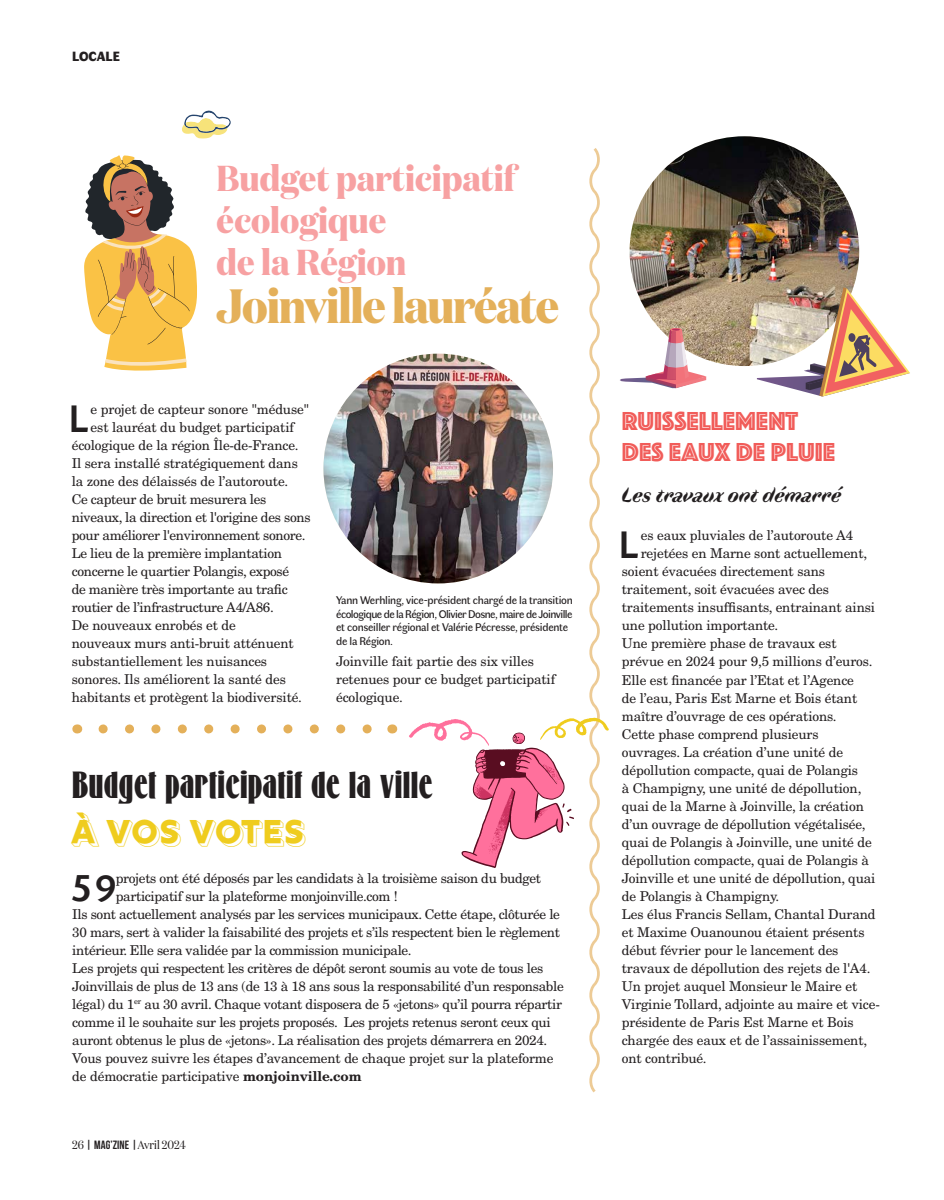
<style>
.page{position:relative;width:944px;height:1200px;background:#fff}
.page>*{position:absolute;margin:0;border:0;box-sizing:border-box;transform-origin:0 0}
.t1{font:700 48px "Domaine Disp Nar";letter-spacing:-.025em;color:#e4b05a}
.t2{font:500 40.35px "Today SB";color:#231f20}
.t3{font:700 36px/42px "Domaine Disp Nar";color:#f7a1a2}
.t4{font:36px "AT Mc Collough";color:#231f20}
.t5{font:36px "Rig Bold Reverse";letter-spacing:-.005em;color:#efcc1e}
.t6{font:27px/31.5px "Phosphate Inline";color:#f15c59}
.t7{font:italic 700 21px "Faune Display";letter-spacing:-.01em;color:#231f20}
.t8{font:13.5px/18px "New Century Schlbk LT Std";letter-spacing:-.01em;color:#231f20}
.t9{font:900 13.5px "Faune Display";color:#231f20}
.t10{font:12px "Domaine Disp Nar";color:#231f20}
.t11{font:11.25px/13.5px "Faune Text";letter-spacing:-.025em;color:#231f20}
.s1{font-weight:700}
.s2{font-family:"Bebas Neue"}
</style>
<div class="page">
<svg style="left:103px;top:724px;width:269px;height:9px"></svg>
<svg style="left:182px;top:110px;width:49px;height:28px"></svg>
<img style="left:630px;top:136px;width:229px;height:230px;border-radius:115px">
<svg style="left:620px;top:328px;width:86px;height:60px"></svg>
<img style="left:323px;top:353px;width:230px;height:230px;border-radius:115px">
<svg style="left:757px;top:287px;width:153px;height:109px"></svg>
<svg style="left:84px;top:155px;width:113px;height:216px"></svg>
<svg style="left:409px;top:148px;width:200px;height:945px"></svg>
<p class="t9" style="left:72px;top:46px;width:49px">LOCALE</p>
<p class="t3" style="left:217px;top:157px;width:300px">Budget participatif écologique</p>
<p class="t3" style="left:217px;top:241px;width:191px">de la Région</p>
<p class="t1" style="left:217px;top:275px;width:344px">Joinville lauréate</p>
<p class="t2" style="left:69px;top:403px;width:21px">L</p>
<p class="t8" style="left:91px;top:400px;width:220px">e projet de capteur sonore "méduse"</p>
<p class="t8" style="left:91px;top:418px;width:205px">est lauréat du budget participatif</p>
<p class="t8" style="left:72px;top:436px;width:228px">écologique de la région Île-de-France.</p>
<p class="t8" style="left:72px;top:454px;width:228px">Il sera installé stratégiquement dans</p>
<p class="t8" style="left:72px;top:472px;width:218px">la zone des délaissés de l’autoroute.</p>
<p class="t8" style="left:72px;top:490px;width:240px">Ce capteur de bruit mesurera les niveaux, la direction et l'origine des sons pour améliorer l'environnement sonore.<br>Le lieu de la première implantation concerne le quartier Polangis, exposé<br>de manière très importante au trafic routier de l’infrastructure A4/A86.</p>
<p class="t8" style="left:72px;top:616px;width:232px">De nouveaux enrobés et de<br>nouveaux murs anti-bruit atténuent substantiellement les nuisances sonores. Ils améliorent la santé des habitants et protègent la biodiversité.</p>
<p class="t11" style="left:336px;top:593px;width:238px">Yann Werhling, vice-président chargé de la transition écologique de la Région, Olivier Dosne, maire de Joinville et conseiller régional et Valérie Pécresse, présidente de la Région.</p>
<p class="t8" style="left:336px;top:652px;width:221px">Joinville fait partie des six villes retenues pour ce budget participatif écologique.</p>
<p class="t4" style="left:72px;top:767px;width:362px">Budget participatif de la ville</p>
<p class="t5" style="left:72px;top:811px;width:236px">À VOS VOTES</p>
<p class="t2" style="left:70px;top:871px;width:48px">59</p>
<p class="t8" style="left:116px;top:868px;width:427px">projets ont été déposés par les candidats à la troisième saison du budget participatif sur la plateforme monjoinville.com !</p>
<p class="t8" style="left:72px;top:904px;width:493px">Ils sont actuellement analysés par les services municipaux. Cette étape, clôturée le 30 mars, sert à valider la faisabilité des projets et s’ils respectent bien le règlement intérieur. Elle sera validée par la commission municipale.<br>Les projets qui respectent les critères de dépôt seront soumis au vote de tous les Joinvillais de plus de 13 ans (de 13 à 18 ans sous la responsabilité d’un responsable légal) du 1<sup>er</sup> au 30 avril. Chaque votant disposera de 5 «jetons» qu’il pourra répartir comme il le souhaite sur les projets proposés. Les projets retenus seront ceux qui auront obtenus le plus de «jetons». La réalisation des projets démarrera en 2024.</p>
<p class="t8" style="left:72px;top:1048px;width:483px">Vous pouvez suivre les étapes d’avancement de chaque projet sur la plateforme de démocratie participative <span class="s1">monjoinville.com</span></p>
<p class="t10" style="left:72px;top:1136px;width:115px">26 <span class="s2">| MAG’ZINE |</span>Avril 2024</p>
<p class="t6" style="left:622px;top:403px;width:215px">RUISSELLEMENT<br>DES EAUX DE PLUIE</p>
<p class="t7" style="left:622px;top:480px;width:222px">Les travaux ont démarré</p>
<p class="t2" style="left:619px;top:529px;width:21px">L</p>
<p class="t8" style="left:641px;top:526px;width:214px">es eaux pluviales de l’autoroute A4</p>
<p class="t8" style="left:641px;top:544px;width:228px">rejetées en Marne sont actuellement,</p>
<p class="t8" style="left:622px;top:562px;width:205px">soient évacuées directement sans</p>
<p class="t8" style="left:622px;top:580px;width:209px">traitement, soit évacuées avec des</p>
<p class="t8" style="left:622px;top:598px;width:255px">traitements insuffisants, entrainant ainsi</p>
<p class="t8" style="left:622px;top:616px;width:158px">une pollution importante.</p>
<p class="t8" style="left:622px;top:634px;width:252px">Une première phase de travaux est prévue en 2024 pour 9,5 millions d’euros.<br>Elle est financée par l’Etat et l’Agence<br>de l’eau, Paris Est Marne et Bois étant maître d’ouvrage de ces opérations.</p>
<p class="t8" style="left:622px;top:724px;width:255px">Cette phase comprend plusieurs ouvrages. La création d’une unité de dépollution compacte, quai de Polangis<br>à Champigny, une unité de dépollution, quai de la Marne à Joinville, la création d’un ouvrage de dépollution végétalisée, quai de Polangis à Joinville, une unité de dépollution compacte, quai de Polangis à Joinville et une unité de dépollution, quai de Polangis à Champigny.</p>
<p class="t8" style="left:622px;top:904px;width:259px">Les élus Francis Sellam, Chantal Durand et Maxime Ouanounou étaient présents début février pour le lancement des travaux de dépollution des rejets de l'A4.<br>Un projet auquel Monsieur le Maire et Virginie Tollard, adjointe au maire et vice&shy;présidente de Paris Est Marne et Bois chargée des eaux et de l’assainissement, ont contribué.</p>
</div>
